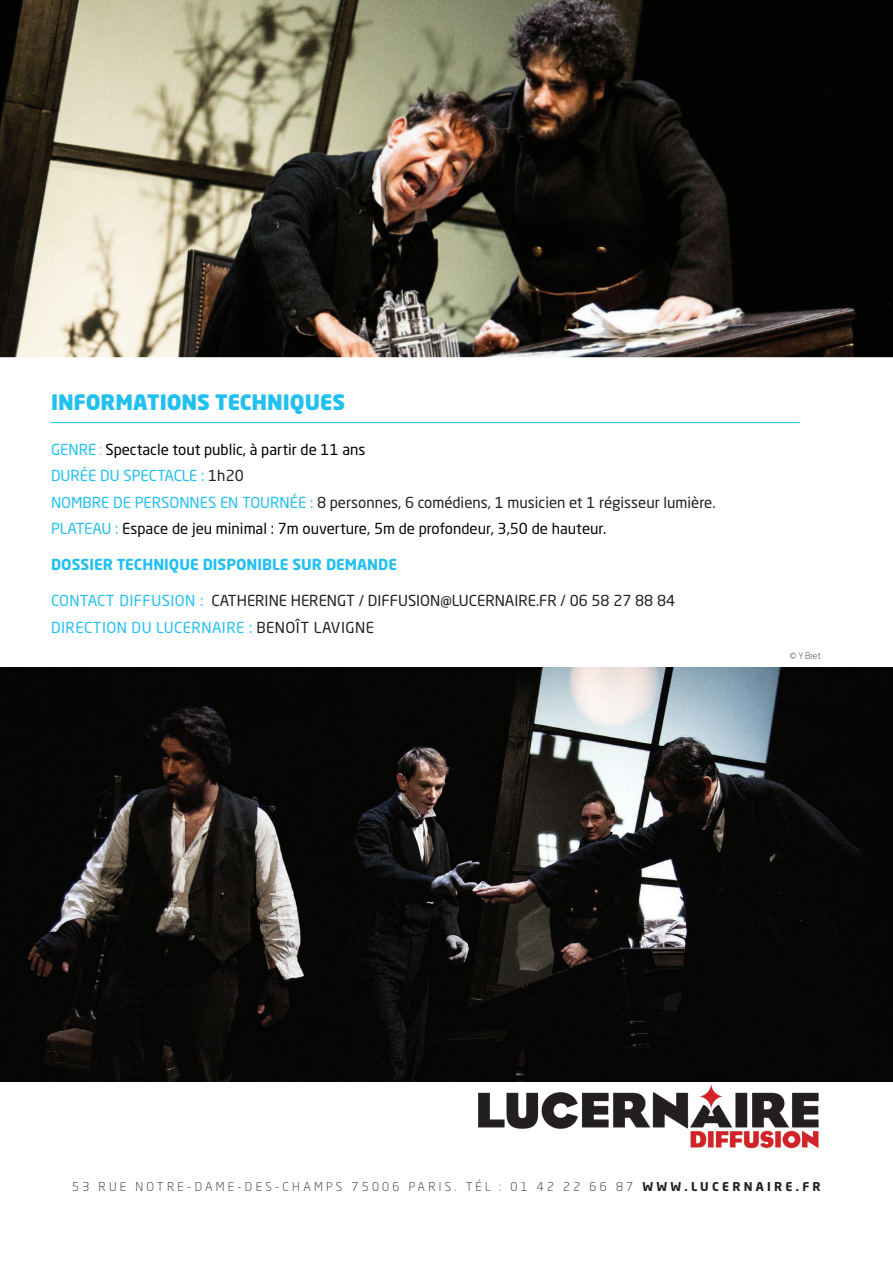
<style>
.page{position:relative;width:893px;height:1263px;background:#fff}
.page>*{position:absolute;margin:0;border:0;box-sizing:border-box;transform-origin:0 0}
.t1{font:900 21px "Neo Sans Std";color:#21c0f1}
.t2{font:15px "Neo Sans Std";color:#231f20}
.t3{font:15px "Neo Sans Std";color:#070706}
.t4{font:15px "Neo Sans Std";color:#000}
.t5{font:700 15px "Neo Sans Std";color:#21c0f1}
.t6{font:15px "Neo Sans W1 G";letter-spacing:.03em;color:#21c0f1}
.t7{font:15px "Neo Sans W1 G";color:#21c0f1}
.t8{font:300 12px "Neo Sans Std";letter-spacing:.275em;color:#231f20}
.t9{font:300 9px "Neo Sans Std";color:#231f20}
.s1{color:#21c0f1}
.s2{font-weight:300;color:#00aeef}
.s3{font-family:"Neo Sans Std";color:#231f20}
.s4{font-family:"Neo Sans W1 G";color:#21c0f1}
.s5{font-family:"Neo Sans W1 G";font-weight:700}
</style>
<div class="page">
<hr style="left:51px;top:422px;width:749px;height:1px;background:#21c0f1">
<img style="left:466px;top:1081px;width:355px;height:68px">
<img style="left:0;top:0;width:893px;height:357px">
<img style="left:0;top:667px;width:893px;height:414px">
<p class="t1" style="left:51px;top:388px;width:296px">INFORMATIONS TECHNIQUES</p>
<p class="t4" style="left:51px;top:440px;width:316px"><span class="s1">GENRE</span> <span class="s2">:</span> Spectacle tout public, à partir de 11 ans</p>
<p class="t7" style="left:51px;top:466px;width:194px">DURÉE DU SPECTACLE : <span class="s3">1h20</span></p>
<p class="t2" style="left:51px;top:493px;width:666px"><span class="s4">NOMBRE DE PERSONNES EN TOURNÉE :</span> 8 personnes, 6 comédiens, 1 musicien et 1 régisseur lumière.</p>
<p class="t3" style="left:51px;top:519px;width:557px"><span class="s4">PLATEAU :</span> Espace de jeu minimal : 7m ouverture, 5m de profondeur, 3,50 de hauteur.</p>
<p class="t5" style="left:51px;top:555px;width:348px">DOSSIER TECHNIQUE DISPONIBLE SUR DEMANDE</p>
<p class="t2" style="left:51px;top:591px;width:626px"><span class="s4">CONTACT DIFFUSION :</span> CATHERINE HERENGT / DIFFUSION@LUCERNAIRE.FR / 06 58 27 88 84</p>
<p class="t6" style="left:51px;top:618px;width:324px">DIRECTION DU LUCERNAIRE : <span class="s3">BENOÎT LAVIGNE</span></p>
<p class="t9" style="left:790px;top:650px;width:32px">© Y Bret</p>
<p class="t8" style="left:72px;top:1179px;width:750px">53 RUE NOTRE-DAME-DES-CHAMPS 75006 PARIS. TÉL : 01 42 22 66 87 <span class="s5">WWW.LUCERNAIRE.FR</span></p>
</div>
